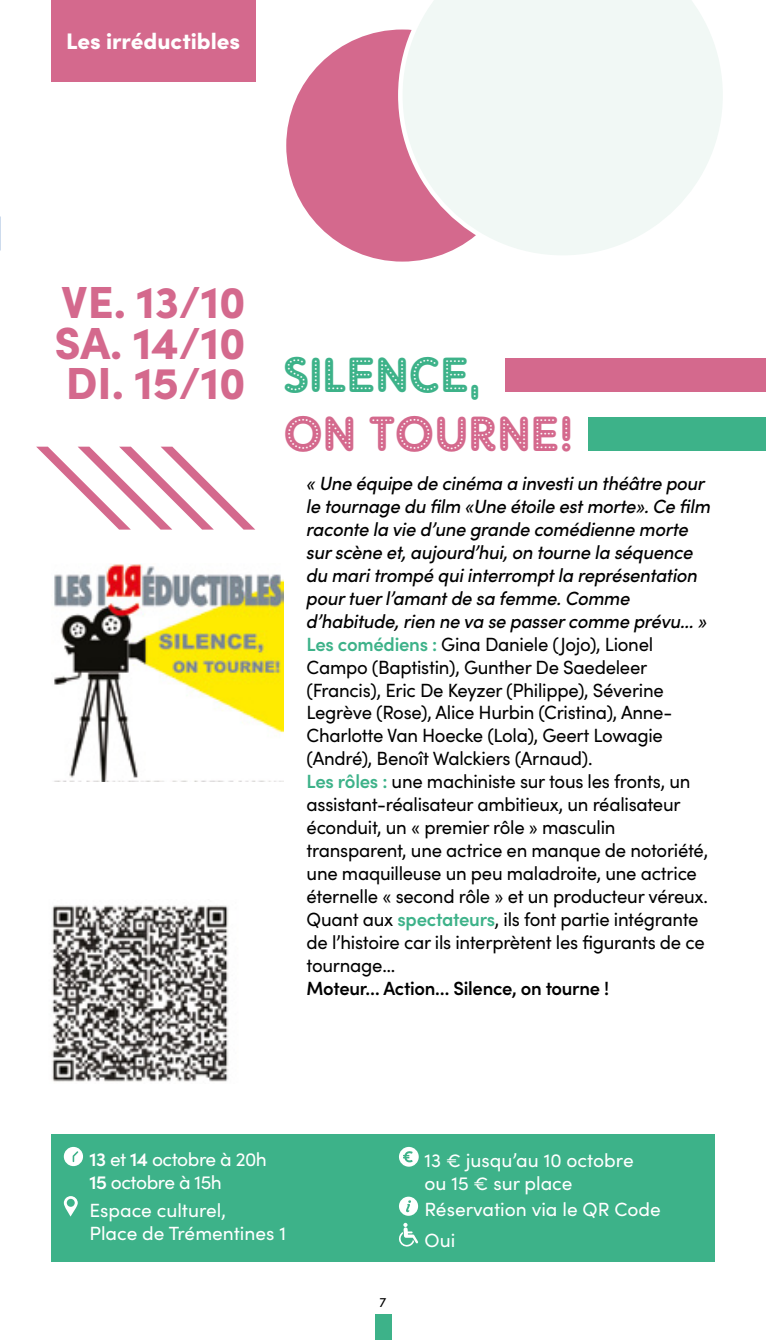
<style>
.page{position:relative;width:766px;height:1340px;background:#fff}
.page>*{position:absolute;margin:0;border:0;box-sizing:border-box;transform-origin:0 0}
.t1{font:49.5px "Adam Gorry Lights";color:#d4698d}
.t2{font:900 45px/40.5px "Sofia Pro";color:#d4698d}
.t3{font:900 22.5px "Sofia Pro";color:#fff}
.t4{font:19.12px/22.9px "Sofia Pro";letter-spacing:-.015em;color:#000}
.t5{font:19.12px/22.9px "Sofia Pro";color:#fff}
.t6{font:600 19.12px "Sofia Pro";letter-spacing:-.015em;color:#000;scale:.96 1}
.t7{font:19.12px/22.9px "Sofia Pro";letter-spacing:-.025em;color:#fff}
.t8{font:13.5px "Sofia Pro";color:#000}
.s1{font-weight:500;font-style:italic}
.s2{font-weight:600;color:#3db289}
.s3{font-weight:600}
</style>
<div class="page">
<div style="left:374px;top:1314px;width:17px;height:25px;background:#3db289"></div>
<svg style="left:36px;top:446px;width:219px;height:83px"></svg>
<div style="left:286px;top:29px;width:232px;height:232px;background:#d4698d;border-radius:50%"></div>
<svg style="left:398px;top:0;width:325px;height:260px"></svg>
<div style="left:51px;top:1134px;width:663px;height:127px;background:#3db289"></div>
<svg style="left:64px;top:1146px;width:19px;height:20px"></svg>
<svg style="left:64px;top:1196px;width:14px;height:20px"></svg>
<svg style="left:399px;top:1146px;width:19px;height:20px"></svg>
<div style="left:399px;top:1196px;width:19px;height:19px;background:#fff;border-radius:50%"></div>
<svg style="left:406px;top:1200px;width:5px;height:12px"></svg>
<svg style="left:399px;top:1222px;width:19px;height:25px"></svg>
<div style="left:588px;top:416px;width:177px;height:34px;background:#3db289"></div>
<div style="left:505px;top:357px;width:260px;height:34px;background:#d4698d"></div>
<img style="left:54px;top:563px;width:229px;height:218px">
<div style="left:51px;top:0;width:204px;height:81px;background:#d4698d"></div>
<img style="left:52px;top:905px;width:177px;height:177px">
<p class="t3" style="left:66px;top:23px;width:176px">Les irréductibles</p>
<h2 class="t2" style="left:54px;top:278px;width:427px">VE. 13/10<br>SA. 14/10<br>DI. 15/10 <sup>SILENCE,</sup></h2>
<h1 class="t1" style="left:283px;top:405px;width:291px">ON TOURNE!</h1>
<p class="t4" style="left:306px;top:470px;width:405px"><span class="s1">« Une équipe de cinéma a investi un théâtre pour le tournage du film «Une étoile est morte». Ce film raconte la vie d’une grande comédienne morte sur scène et, aujourd’hui, on tourne la séquence du mari trompé qui interrompt la représentation pour tuer l’amant de sa femme. Comme d’habitude, rien ne va se passer comme prévu… » </span><span class="s2">Les comédiens :</span> Gina Daniele (Jojo), Lionel Campo (Baptistin), Gunther De Saedeleer (Francis), Eric De Keyzer (Philippe), Séverine Legrève (Rose), Alice Hurbin (Cristina), Anne-Charlotte Van Hoecke (Lola), Geert Lowagie (André), Benoît Walckiers (Arnaud).<br><span class="s2">Les rôles :</span> une machiniste sur tous les fronts, un assistant-réalisateur ambitieux, un réalisateur éconduit, un « premier rôle » masculin transparent, une actrice en manque de notoriété, une maquilleuse un peu maladroite, une actrice éternelle « second rôle » et un producteur véreux.<br>Quant aux <span class="s2">spectateurs</span>, ils font partie intégrante de l’histoire car ils interprètent les figurants de ce tournage…</p>
<p class="t6" style="left:306px;top:973px;width:316px">Moteur… Action… Silence, on tourne !</p>
<p class="t7" style="left:89px;top:1146px;width:179px"><span class="s3">13</span> et <span class="s3">14</span> octobre à 20h<br><span class="s3">15</span> octobre à 15h</p>
<p class="t5" style="left:89px;top:1197px;width:198px">Espace culturel,<br>Place de Trémentines 1</p>
<p class="t8" style="left:379px;top:1291px;width:8px">7</p>
<p class="t5" style="left:424px;top:1147px;width:211px">13 € jusqu’au 10 octobre ou 15 € sur place</p>
<p class="t5" style="left:424px;top:1192px;width:238px;line-height:30.8px">Réservation via le QR Code<br>Oui</p>
</div>
